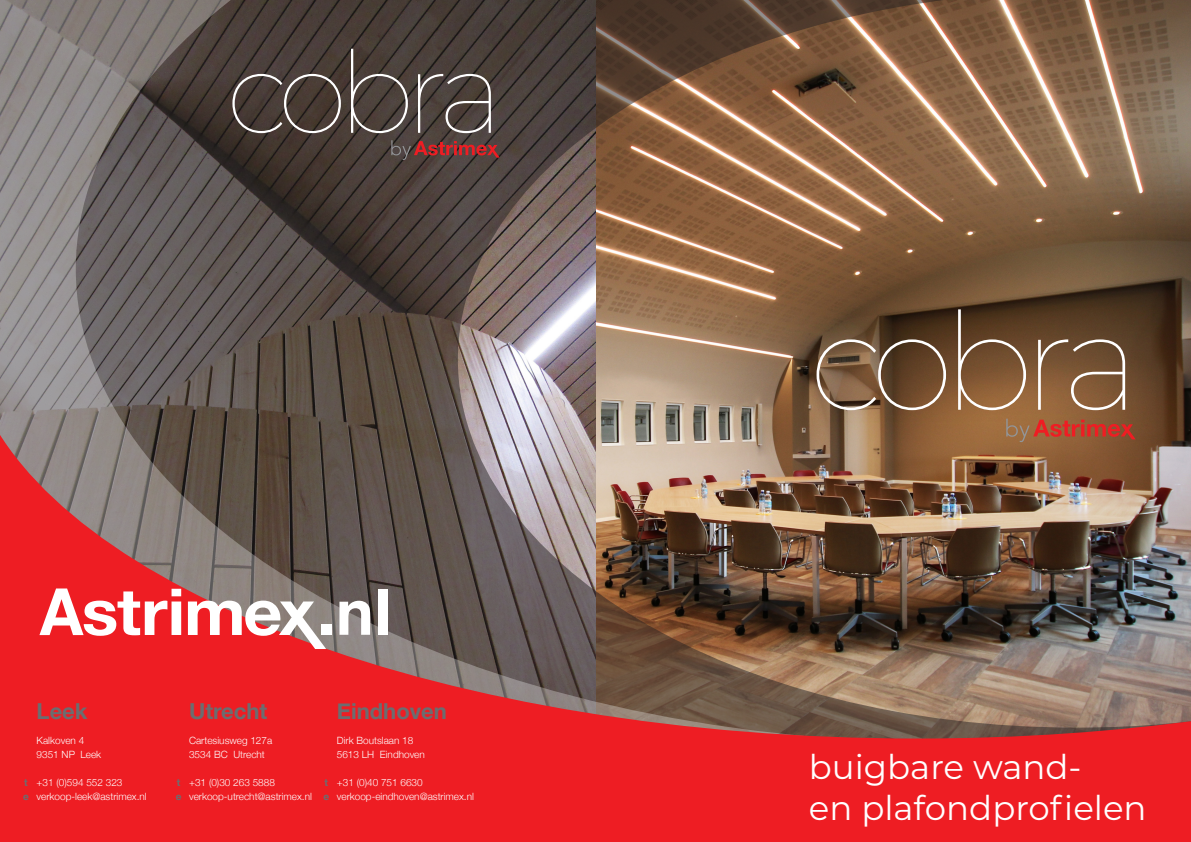
<style>
.page{position:relative;width:1191px;height:842px;background:#fff}
.page>*{position:absolute;margin:0;border:0;box-sizing:border-box;transform-origin:0 0}
.t1{font:100 135.3px "Montserrat";letter-spacing:-.085em;color:#fff}
.t2{font:100 113.3px "Montserrat";letter-spacing:-.085em;color:#fff}
.t3{font:34px "Montserrat";color:#fff}
.t4{font:700 22px "Helvetica Neue";color:#6c6d70}
.t5{font:300 10px "Helvetica Neue";color:#fff}
.t6{font:700 10px "Helvetica Neue";color:#6c6d70}
</style>
<div class="page">
<svg style="left:0;top:0;width:1191px;height:394px"></svg>
<img style="left:0;top:394px;width:1191px;height:448px">
<svg style="left:188px;top:601px;width:138px;height:48px"></svg>
<svg style="left:39px;top:588px;width:142px;height:48px"></svg>
<div style="left:321px;top:625px;width:11px;height:10px;background:#fff"></div>
<svg style="left:339px;top:601px;width:31px;height:34px"></svg>
<div style="left:378px;top:589px;width:9px;height:46px;background:#fff"></div>
<svg style="left:1006px;top:419px;width:129px;height:23px"></svg>
<svg style="left:391px;top:140px;width:108px;height:20px"></svg>
<p class="t2" style="left:226px;top:17px;width:278px">cobra</p>
<p class="t1" style="left:809px;top:272px;width:332px">cobra</p>
<p class="t4" style="left:37px;top:694px;width:52px">Leek</p>
<p class="t4" style="left:189px;top:694px;width:80px">Utrecht</p>
<p class="t4" style="left:337px;top:694px;width:112px">Eindhoven</p>
<p class="t5" style="left:37px;top:733px;width:49px">Kalkoven 4</p>
<p class="t5" style="left:37px;top:747px;width:66px">9351 NP Leek</p>
<p class="t5" style="left:37px;top:775px;width:87px">+31 (0)594 552 323</p>
<p class="t5" style="left:37px;top:789px;width:112px">verkoop-leek@astrimex.nl</p>
<p class="t6" style="left:24px;top:775px;width:5px">t</p>
<p class="t6" style="left:23px;top:789px;width:7px">e</p>
<p class="t5" style="left:189px;top:733px;width:85px">Cartesiusweg 127a</p>
<p class="t5" style="left:189px;top:747px;width:77px">3534 BC Utrecht</p>
<p class="t5" style="left:189px;top:775px;width:87px">+31 (0)30 263 5888</p>
<p class="t5" style="left:189px;top:789px;width:124px">verkoop-utrecht@astrimex.nl</p>
<p class="t6" style="left:177px;top:775px;width:5px">t</p>
<p class="t6" style="left:176px;top:789px;width:7px">e</p>
<p class="t5" style="left:337px;top:733px;width:78px">Dirk Boutslaan 18</p>
<p class="t5" style="left:337px;top:747px;width:89px">5613 LH Eindhoven</p>
<p class="t5" style="left:337px;top:775px;width:87px">+31 (0)40 751 6630</p>
<p class="t5" style="left:337px;top:789px;width:139px">verkoop-eindhoven@astrimex.nl</p>
<p class="t6" style="left:324px;top:775px;width:5px">t</p>
<p class="t6" style="left:323px;top:789px;width:7px">e</p>
<p class="t3" style="left:809px;top:744px;width:274px">buigbare wand-</p>
<p class="t3" style="left:809px;top:785px;width:339px">en plafondprofielen</p>
</div>
